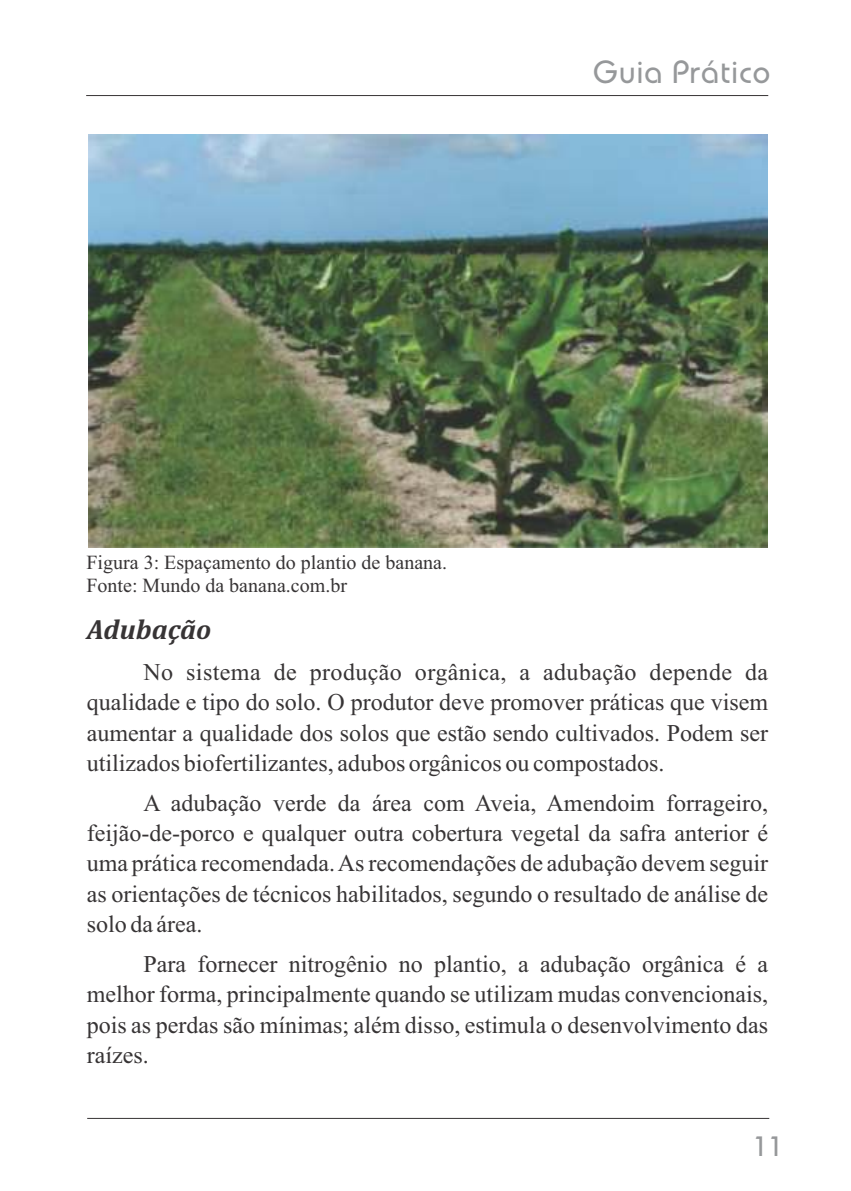
<style>
.page{position:relative;width:851px;height:1191px;background:#fff}
.page>*{position:absolute;margin:0;border:0;box-sizing:border-box;transform-origin:0 0}
.t1{font:500 32px "Bauhaus IT Cby BT";letter-spacing:.035em;color:#96989a}
.t2{font:italic 700 28px "Cambria";color:#373435}
.t3{font:500 28px "Bauhaus IT Cby BT";color:#96989a}
.t4{font:24px/30.4px "Times New Roman";color:#373435;text-align:justify}
.t5{font:20px/22.2px "Times New Roman";color:#373435}
</style>
<div class="page">
<hr style="left:87px;top:1117px;width:682px;height:1px;background:#373435">
<hr style="left:86px;top:95px;width:682px;height:1px;background:#373435">
<img style="left:88px;top:134px;width:679px;height:413px">
<h1 class="t1" style="left:593px;top:59px;width:178px">Guia Prático</h1>
<p class="t5" style="left:86px;top:553px;width:362px">Figura 3: Espaçamento do plantio de banana.<br>Fonte: Mundo da banana.com.br</p>
<p class="t2" style="left:87px;top:617px;width:126px">Adubação</p>
<p class="t4" style="left:87px;top:659px;width:683px;text-indent:57px">No sistema de produção orgânica, a adubação depende da qualidade e tipo do solo. O produtor deve promover práticas que visem aumentar a qualidade dos solos que estão sendo cultivados. Podem ser utilizados biofertilizantes, adubos orgânicos ou compostados.</p>
<p class="t4" style="left:87px;top:790px;width:683px;text-indent:57px">A adubação verde da área com Aveia, Amendoim forrageiro, feijão-de-porco e qualquer outra cobertura vegetal da safra anterior é uma prática recomendada. As recomendações de adubação devem seguir as orientações de técnicos habilitados, segundo o resultado de análise de solo da área.</p>
<p class="t4" style="left:87px;top:951px;width:683px;text-indent:57px">Para fornecer nitrogênio no plantio, a adubação orgânica é a melhor forma, principalmente quando se utilizam mudas convencionais, pois as perdas são mínimas; além disso, estimula o desenvolvimento das raízes.</p>
<p class="t3" style="left:752px;top:1134px;width:32px">11</p>
</div>
